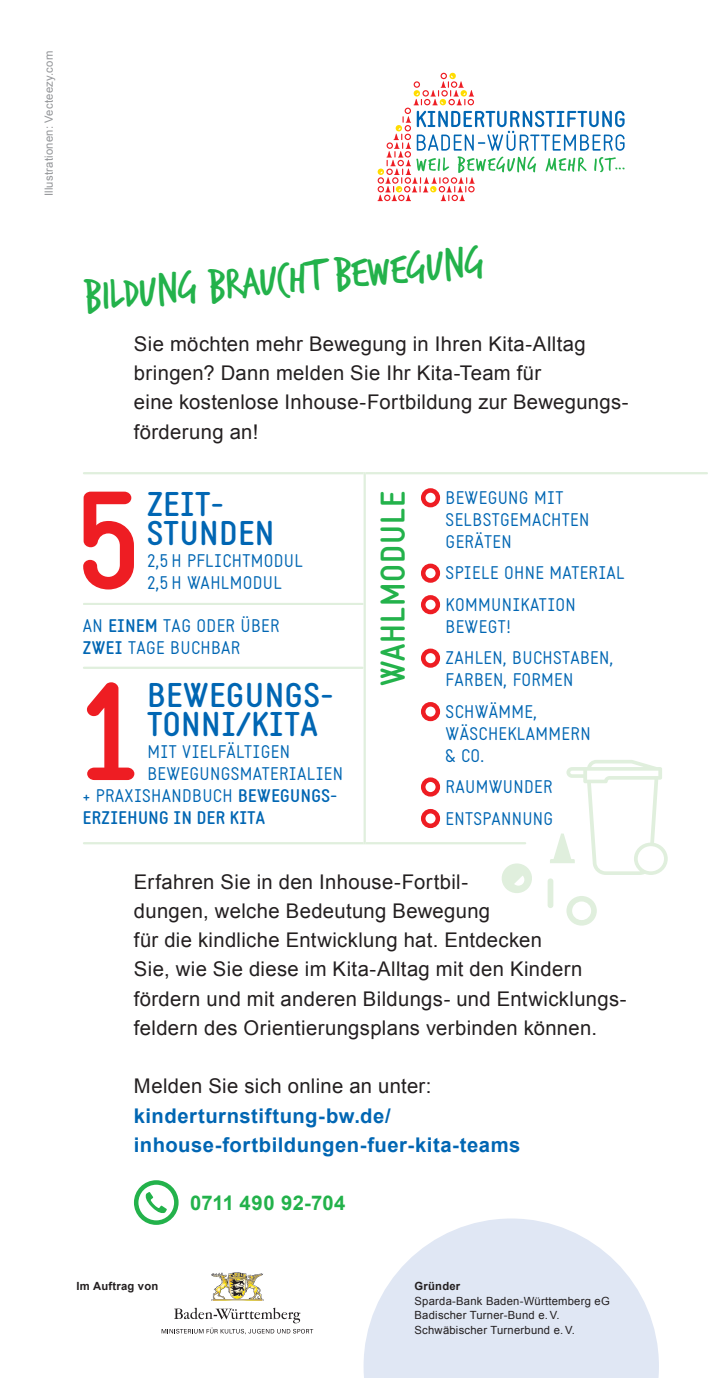
<style>
.page{position:relative;width:708px;height:1378px;background:#fff}
.page>*{position:absolute;margin:0;border:0;box-sizing:border-box;transform-origin:0 0}
.t1{font:700 138.38px "Static";color:#ee1d23}
.t2{font:45px "Trash Hand";color:#23b24b}
.t3{font:700 33.75px/29.2px "Static";letter-spacing:.02em;color:#0166b3}
.t4{font:700 33.75px "Static";letter-spacing:.02em;color:#23b24b}
.t5{font:20.25px/29.2px "Arial";letter-spacing:.015em;color:#231f20}
.t6{font:700 20.25px/29.2px "Arial";letter-spacing:.025em;color:#0166b3}
.t7{font:700 20.25px "Arial";letter-spacing:.01em;color:#23b24b}
.t8{font:18px/22.1px "Static";letter-spacing:.02em;color:#0166b3}
.t9{font:700 18px "Static";letter-spacing:.02em;color:#0166b3}
.t10{font:11.25px/14.4px "Arial";letter-spacing:.02em;color:#231f20}
.t11{font:11.25px "Arial";letter-spacing:.02em;color:#939598}
.t12{font:700 11.25px "Arial";letter-spacing:.02em;color:#231f20}
.s1{font-weight:700}
</style>
<div class="page">
<svg style="left:364px;top:1218px;width:295px;height:160px;fill:#e0e7f4"></svg>
<svg style="left:377px;top:72px;width:248px;height:130px"></svg>
<svg style="left:83px;top:472px;width:625px;height:453px"></svg>
<img style="left:212px;top:1273px;width:52px;height:28px">
<svg style="left:162px;top:1307px;width:151px;height:27px"></svg>
<svg style="left:145px;top:1192px;width:22px;height:21px"></svg>
<div style="left:134px;top:1180px;width:45px;height:45px;border:4px solid #23b24b;border-radius:50%"></div>
<p class="t11" style="left:42px;top:196px;width:147px;rotate:-90deg">Illustrationen: Vecteezy.com</p>
<h2 class="t2" style="left:83px;top:274px;width:402px;rotate:-5deg">Bildung braucht bewegung</h2>
<p class="t5" style="left:134px;top:329px;width:496px">Sie möchten mehr Bewegung in Ihren Kita-Alltag bringen? Dann melden Sie Ihr Kita-Team für<br>eine kostenlose Inhouse-Fortbildung zur Bewegungs&shy;förderung an!</p>
<h1 class="t1" style="left:77px;top:457px;width:67px">5</h1>
<h3 class="t3" style="left:147px;top:490px;width:129px">ZEIT-<br>STUNDEN</h3>
<p class="t8" style="left:147px;top:550px;width:158px">2,5 H PFLICHTMODUL<br>2,5 H WAHLMODUL</p>
<p class="t8" style="left:83px;top:615px;width:198px">AN <span class="s1">EINEM</span> TAG ODER ÜBER<br><span class="s1">ZWEI</span> TAGE BUCHBAR</p>
<h1 class="t1" style="left:77px;top:648px;width:67px">1</h1>
<h3 class="t3" style="left:147px;top:681px;width:188px">BEWEGUNGS-<br>TONNI/KITA</h3>
<p class="t8" style="left:147px;top:741px;width:144px">MIT VIELFÄLTIGEN</p>
<p class="t8" style="left:147px;top:763px;width:197px">BEWEGUNGSMATERIALIEN</p>
<p class="t8" style="left:83px;top:785px;width:256px">+ PRAXISHANDBUCH <span class="s1">BEWEGUNGS-</span></p>
<p class="t9" style="left:83px;top:807px;width:184px">ERZIEHUNG IN DER KITA</p>
<h3 class="t4" style="left:373px;top:686px;width:196px;rotate:-90deg">WAHLMODULE</h3>
<p class="t8" style="left:446px;top:487px;width:145px">BEWEGUNG MIT<br>SELBSTGEMACHTEN<br>GERÄTEN</p>
<p class="t8" style="left:446px;top:558px;width:181px;line-height:31.5px">SPIELE OHNE MATERIAL<br>KOMMUNIKATION</p>
<p class="t8" style="left:446px;top:611px;width:169px;line-height:31.5px">BEWEGT!<br>ZAHLEN, BUCHSTABEN,</p>
<p class="t8" style="left:446px;top:665px;width:129px;line-height:31.5px">FARBEN, FORMEN<br>SCHWÄMME,</p>
<p class="t8" style="left:446px;top:723px;width:146px">WÄSCHEKLAMMERN &amp; CO.</p>
<p class="t8" style="left:446px;top:772px;width:109px;line-height:31.5px">RAUMWUNDER<br>ENTSPANNUNG</p>
<p class="t5" style="left:134px;top:867px;width:494px">Erfahren Sie in den Inhouse-Fortbil-<br>dungen, welche Bedeutung Bewegung<br>für die kindliche Entwicklung hat. Entdecken<br>Sie, wie Sie diese im Kita-Alltag mit den Kindern fördern und mit anderen Bildungs- und Entwicklungs&shy;feldern des Orientierungsplans verbinden können.</p>
<p class="t5" style="left:134px;top:1072px;width:299px">Melden Sie sich online an unter:</p>
<p class="t6" style="left:134px;top:1101px;width:388px">kinderturnstiftung-bw.de/ inhouse-fortbildungen-fuer-kita-teams</p>
<p class="t7" style="left:190px;top:1189px;width:157px">0711 490 92-704</p>
<p class="t12" style="left:77px;top:1279px;width:83px">Im Auftrag von</p>
<p class="t12" style="left:415px;top:1279px;width:47px">Gründer</p>
<p class="t10" style="left:415px;top:1293px;width:197px">Sparda-Bank Baden-Württemberg eG<br>Badischer Turner-Bund e. V.<br>Schwäbischer Turnerbund e. V.</p>
</div>
